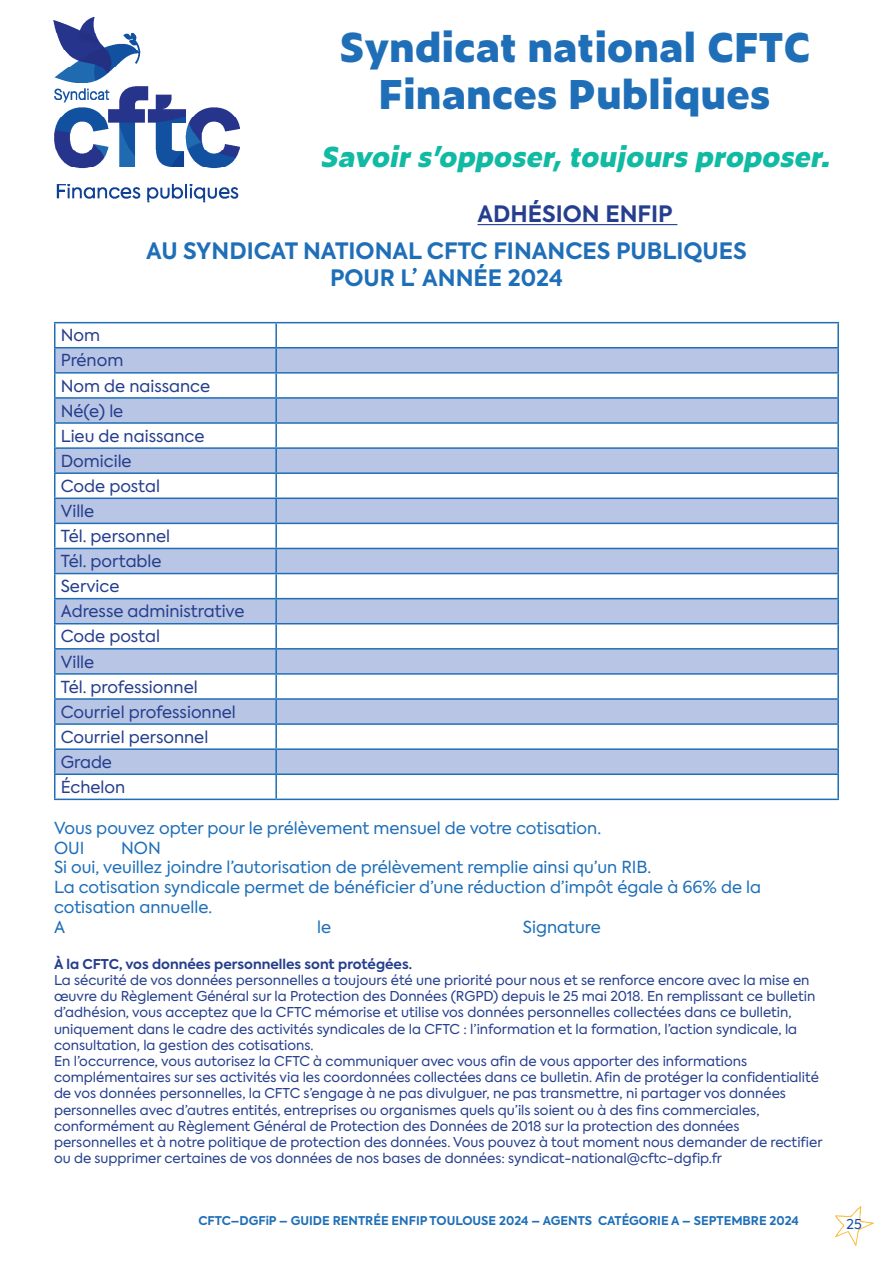
<style>
.page{position:relative;width:893px;height:1263px;background:#fff}
.page>*{position:absolute;margin:0;border:0;box-sizing:border-box;transform-origin:0 0}
.t1{font:800 39px/46.8px "Zeitung Micro Pro";color:#1f6fb8;text-align:center}
.t2{font:italic 800 27px "Zeitung Micro Pro";color:#11baa3}
.t3{font:700 22.5px/27px "Axiforma";color:#1f6fb8;text-align:center}
.t4{font:700 22.5px "Axiforma";color:#253f8e}
.t5{font:16.5px/19.8px "Axiforma";color:#1f6fb8}
.t6{font:16.5px/25px "Axiforma";color:#253f8e}
.t7{font:13.5px/16.2px "Axiforma";color:#253f8e}
.t8{font:700 13.5px "Axiforma";color:#253f8e}
.t9{font:13.5px "Axiforma";color:#0d4da1}
.t10{font:700 12px "Axiforma";color:#1f6fb8}
</style>
<div class="page">
<img style="left:835px;top:1206px;width:38px;height:39px">
<img style="left:53px;top:17px;width:187px;height:184px">
<img style="left:147px;top:201px;width:59px;height:2px">
<hr style="left:477px;top:224px;width:200px;height:1px;background:#253f8e">
<svg style="left:56px;top:323px;width:781px;height:476px"></svg>
<svg style="left:56px;top:348px;width:781px;height:425px;fill:#b9c5e4"></svg>
<hr style="left:54px;top:322px;width:222px;height:1px;background:#1f6fb8">
<hr style="left:54px;top:323px;width:2px;height:24px;background:#1f6fb8">
<hr style="left:276px;top:322px;width:563px;height:1px;background:#1f6fb8">
<hr style="left:275px;top:323px;width:2px;height:24px;background:#1f6fb8">
<hr style="left:837px;top:323px;width:2px;height:24px;background:#1f6fb8">
<hr style="left:54px;top:347px;width:222px;height:1px;background:#1f6fb8">
<hr style="left:54px;top:348px;width:2px;height:24px;background:#1f6fb8">
<hr style="left:276px;top:347px;width:563px;height:1px;background:#1f6fb8">
<hr style="left:275px;top:348px;width:2px;height:24px;background:#1f6fb8">
<hr style="left:837px;top:348px;width:2px;height:24px;background:#1f6fb8">
<hr style="left:54px;top:372px;width:222px;height:2px;background:#1f6fb8">
<hr style="left:54px;top:374px;width:2px;height:23px;background:#1f6fb8">
<hr style="left:276px;top:372px;width:563px;height:2px;background:#1f6fb8">
<hr style="left:275px;top:374px;width:2px;height:23px;background:#1f6fb8">
<hr style="left:837px;top:374px;width:2px;height:23px;background:#1f6fb8">
<hr style="left:54px;top:397px;width:222px;height:2px;background:#1f6fb8">
<hr style="left:54px;top:399px;width:2px;height:23px;background:#1f6fb8">
<hr style="left:276px;top:397px;width:563px;height:2px;background:#1f6fb8">
<hr style="left:275px;top:399px;width:2px;height:23px;background:#1f6fb8">
<hr style="left:837px;top:399px;width:2px;height:23px;background:#1f6fb8">
<hr style="left:54px;top:422px;width:222px;height:2px;background:#1f6fb8">
<hr style="left:54px;top:424px;width:2px;height:23px;background:#1f6fb8">
<hr style="left:276px;top:422px;width:563px;height:2px;background:#1f6fb8">
<hr style="left:275px;top:424px;width:2px;height:23px;background:#1f6fb8">
<hr style="left:837px;top:424px;width:2px;height:23px;background:#1f6fb8">
<hr style="left:54px;top:447px;width:222px;height:2px;background:#1f6fb8">
<hr style="left:54px;top:449px;width:2px;height:23px;background:#1f6fb8">
<hr style="left:276px;top:447px;width:563px;height:2px;background:#1f6fb8">
<hr style="left:275px;top:449px;width:2px;height:23px;background:#1f6fb8">
<hr style="left:837px;top:449px;width:2px;height:23px;background:#1f6fb8">
<hr style="left:54px;top:472px;width:222px;height:2px;background:#1f6fb8">
<hr style="left:54px;top:474px;width:2px;height:23px;background:#1f6fb8">
<hr style="left:276px;top:472px;width:563px;height:2px;background:#1f6fb8">
<hr style="left:275px;top:474px;width:2px;height:23px;background:#1f6fb8">
<hr style="left:837px;top:474px;width:2px;height:23px;background:#1f6fb8">
<hr style="left:54px;top:497px;width:222px;height:2px;background:#1f6fb8">
<hr style="left:54px;top:499px;width:2px;height:24px;background:#1f6fb8">
<hr style="left:276px;top:497px;width:563px;height:2px;background:#1f6fb8">
<hr style="left:275px;top:499px;width:2px;height:24px;background:#1f6fb8">
<hr style="left:837px;top:499px;width:2px;height:24px;background:#1f6fb8">
<hr style="left:54px;top:523px;width:222px;height:1px;background:#1f6fb8">
<hr style="left:54px;top:524px;width:2px;height:24px;background:#1f6fb8">
<hr style="left:276px;top:523px;width:563px;height:1px;background:#1f6fb8">
<hr style="left:275px;top:524px;width:2px;height:24px;background:#1f6fb8">
<hr style="left:837px;top:524px;width:2px;height:24px;background:#1f6fb8">
<hr style="left:54px;top:548px;width:222px;height:1px;background:#1f6fb8">
<hr style="left:54px;top:549px;width:2px;height:24px;background:#1f6fb8">
<hr style="left:276px;top:548px;width:563px;height:1px;background:#1f6fb8">
<hr style="left:275px;top:549px;width:2px;height:24px;background:#1f6fb8">
<hr style="left:837px;top:549px;width:2px;height:24px;background:#1f6fb8">
<hr style="left:54px;top:573px;width:222px;height:1px;background:#1f6fb8">
<hr style="left:54px;top:574px;width:2px;height:24px;background:#1f6fb8">
<hr style="left:276px;top:573px;width:563px;height:1px;background:#1f6fb8">
<hr style="left:275px;top:574px;width:2px;height:24px;background:#1f6fb8">
<hr style="left:837px;top:574px;width:2px;height:24px;background:#1f6fb8">
<hr style="left:54px;top:598px;width:222px;height:1px;background:#1f6fb8">
<hr style="left:54px;top:599px;width:2px;height:24px;background:#1f6fb8">
<hr style="left:276px;top:598px;width:563px;height:1px;background:#1f6fb8">
<hr style="left:275px;top:599px;width:2px;height:24px;background:#1f6fb8">
<hr style="left:837px;top:599px;width:2px;height:24px;background:#1f6fb8">
<hr style="left:54px;top:623px;width:222px;height:1px;background:#1f6fb8">
<hr style="left:54px;top:624px;width:2px;height:24px;background:#1f6fb8">
<hr style="left:276px;top:623px;width:563px;height:1px;background:#1f6fb8">
<hr style="left:275px;top:624px;width:2px;height:24px;background:#1f6fb8">
<hr style="left:837px;top:624px;width:2px;height:24px;background:#1f6fb8">
<hr style="left:54px;top:648px;width:222px;height:1px;background:#1f6fb8">
<hr style="left:54px;top:649px;width:2px;height:24px;background:#1f6fb8">
<hr style="left:276px;top:648px;width:563px;height:1px;background:#1f6fb8">
<hr style="left:275px;top:649px;width:2px;height:24px;background:#1f6fb8">
<hr style="left:837px;top:649px;width:2px;height:24px;background:#1f6fb8">
<hr style="left:54px;top:673px;width:222px;height:2px;background:#1f6fb8">
<hr style="left:54px;top:675px;width:2px;height:23px;background:#1f6fb8">
<hr style="left:276px;top:673px;width:563px;height:2px;background:#1f6fb8">
<hr style="left:275px;top:675px;width:2px;height:23px;background:#1f6fb8">
<hr style="left:837px;top:675px;width:2px;height:23px;background:#1f6fb8">
<hr style="left:54px;top:698px;width:222px;height:2px;background:#1f6fb8">
<hr style="left:54px;top:700px;width:2px;height:23px;background:#1f6fb8">
<hr style="left:276px;top:698px;width:563px;height:2px;background:#1f6fb8">
<hr style="left:275px;top:700px;width:2px;height:23px;background:#1f6fb8">
<hr style="left:837px;top:700px;width:2px;height:23px;background:#1f6fb8">
<hr style="left:54px;top:723px;width:222px;height:2px;background:#1f6fb8">
<hr style="left:54px;top:725px;width:2px;height:23px;background:#1f6fb8">
<hr style="left:276px;top:723px;width:563px;height:2px;background:#1f6fb8">
<hr style="left:275px;top:725px;width:2px;height:23px;background:#1f6fb8">
<hr style="left:837px;top:725px;width:2px;height:23px;background:#1f6fb8">
<hr style="left:54px;top:748px;width:222px;height:2px;background:#1f6fb8">
<hr style="left:54px;top:750px;width:2px;height:23px;background:#1f6fb8">
<hr style="left:276px;top:748px;width:563px;height:2px;background:#1f6fb8">
<hr style="left:275px;top:750px;width:2px;height:23px;background:#1f6fb8">
<hr style="left:837px;top:750px;width:2px;height:23px;background:#1f6fb8">
<hr style="left:54px;top:773px;width:222px;height:2px;background:#1f6fb8">
<hr style="left:54px;top:775px;width:2px;height:24px;background:#1f6fb8">
<hr style="left:276px;top:773px;width:563px;height:2px;background:#1f6fb8">
<hr style="left:275px;top:775px;width:2px;height:24px;background:#1f6fb8">
<hr style="left:837px;top:775px;width:2px;height:24px;background:#1f6fb8">
<hr style="left:54px;top:799px;width:222px;height:1px;background:#1f6fb8">
<hr style="left:276px;top:799px;width:563px;height:1px;background:#1f6fb8">
<h1 class="t1" style="left:339px;top:22px;width:473px">Syndicat national CFTC<br>Finances Publiques</h1>
<h2 class="t2" style="left:320px;top:135px;width:518px">Savoirs’opposer,toujours proposer.</h2>
<h3 class="t4" style="left:477px;top:199px;width:197px">ADHÉSION ENFIP</h3>
<h3 class="t3" style="left:146px;top:238px;width:602px">AU SYNDICAT NATIONAL CFTC FINANCES PUBLIQUES<br>POUR L’ ANNÉE 2024</h3>
<p class="t6" style="left:61px;top:323px;width:185px">Nom<br>Prénom<br>Nom de naissance<br>Né(e) le<br>Lieu de naissance<br>Domicile<br>Code postal<br>Ville<br>Tél. personnel<br>Tél. portable<br>Service<br>Adresse administrative<br>Code postal<br>Ville<br>Tél. professionnel<br>Courriel professionnel<br>Courriel personnel<br>Grade<br>Échelon</p>
<p class="t5" style="left:54px;top:818px;width:549px">Vous pouvez opter pour le prélèvement mensuel de votre cotisation.<br>OUI</p>
<p class="t5" style="left:54px;top:838px;width:709px;text-indent:67px">NON<br>Si oui, veuillez joindre l’autorisation de prélèvement remplie ainsi qu’un RIB.<br>La cotisation syndicale permet de bénéficier d’une réduction d’impôt égale à 66% de la cotisation annuelle.<br>A</p>
<p class="t5" style="left:317px;top:917px;width:16px">le</p>
<p class="t5" style="left:523px;top:917px;width:79px">Signature</p>
<p class="t8" style="left:54px;top:954px;width:360px">À la CFTC, vos données personnelles sont protégées.</p>
<p class="t7" style="left:54px;top:972px;width:770px">La sécurité de vos données personnelles a toujours été une priorité pour nous et se renforce encore avec la mise en œuvre du Règlement Général sur la Protection des Données (RGPD) depuis le 25 mai 2018. En remplissant ce bulletin d’adhésion, vous acceptez que la CFTC mémorise et utilise vos données personnelles collectées dans ce bulletin, uniquement dans le cadre des activités syndicales de la CFTC : l’information et la formation, l’action syndicale, la consultation, la gestion des cotisations.<br>En l’occurrence, vous autorisez la CFTC à communiquer avec vous afin de vous apporter des informations complémentaires sur ses activités via les coordonnées collectées dans ce bulletin. Afin de protéger la confidentialité de vos données personnelles, la CFTC s’engage à ne pas divulguer, ne pas transmettre, ni partager vos données personnelles avec d’autres entités, entreprises ou organismes quels qu’ils soient ou à des fins commerciales, conformément au Règlement Général de Protection des Données de 2018 sur la protection des données personnelles et à notre politique de protection des données. Vous pouvez à tout moment nous demander de rectifier ou de supprimer certaines de vos données de nos bases de données: syndicat-national@cftc-dgfip.fr</p>
<p class="t10" style="left:198px;top:1212px;width:602px">CFTC–DGFiP – GUIDE RENTRÉE ENFIP TOULOUSE 2024 – AGENTS CATÉGORIE A – SEPTEMBRE 2024</p>
<p class="t9" style="left:847px;top:1215px;width:17px">25</p>
</div>
